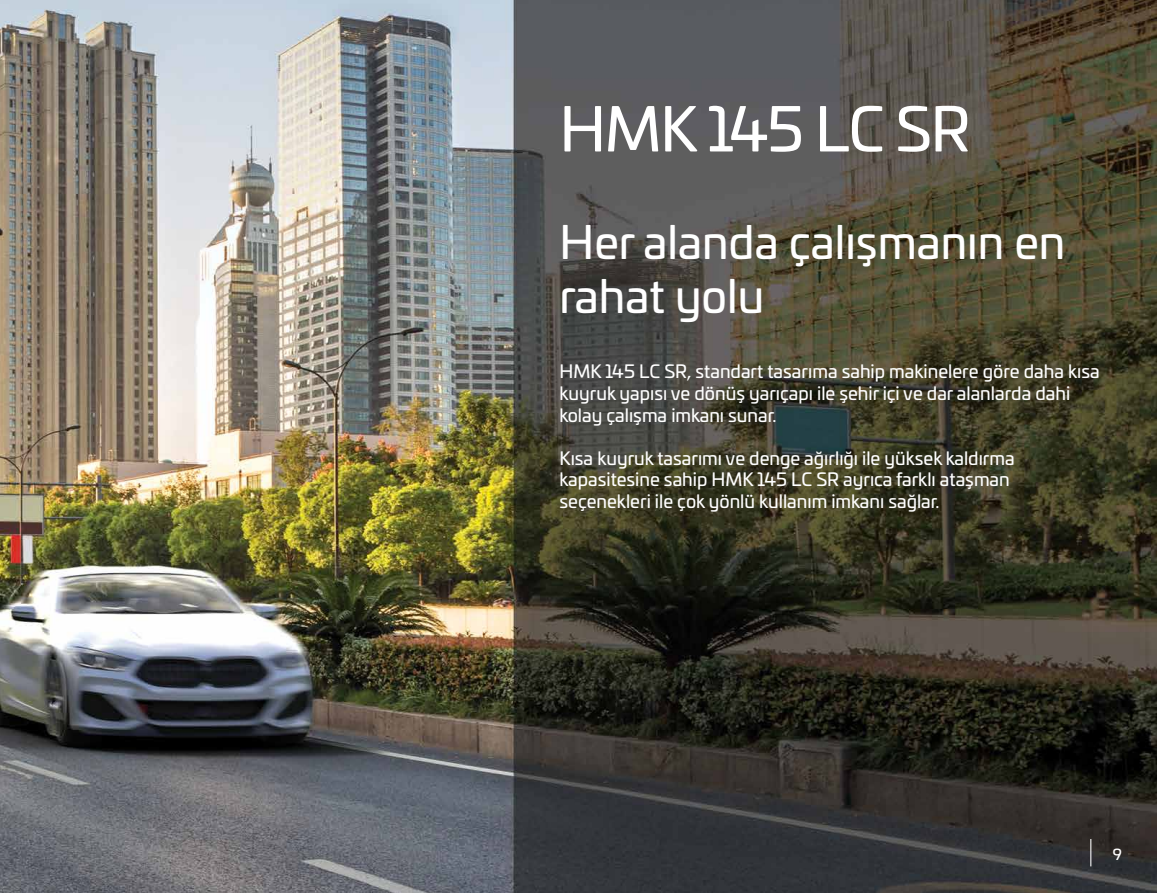
<style>
.page{position:relative;width:1157px;height:893px;background:#fff}
.page>*{position:absolute;margin:0;border:0;box-sizing:border-box;transform-origin:0 0}
.t1{font:60px "Univia Pro";letter-spacing:-.02em;color:#fff}
.t2{font:45px/54px "Univia Pro";color:#fff}
.t3{font:18px/21.6px "Univia Pro";color:#fff}
.t4{font:15px "Univia Pro";color:#fff}
</style>
<div class="page">
<img style="left:0;top:0;width:1157px;height:893px">
<svg style="left:1090px;top:839px;width:1px;height:27px"></svg>
<h1 class="t1" style="left:559px;top:84px;width:412px">HMK 145 LC SR</h1>
<h2 class="t2" style="left:559px;top:213px;width:507px">Her alanda çalışmanın en rahat yolu</h2>
<p class="t3" style="left:559px;top:360px;width:541px">HMK 145 LC SR, standart tasarıma sahip makinelere göre daha kısa kuyruk yapısı ve dönüş yarıçapı ile şehir içi ve dar alanlarda dahi kolay çalışma imkanı sunar.</p>
<p class="t3" style="left:559px;top:446px;width:457px">Kısa kuyruk tasarımı ve denge ağırlığı ile yüksek kaldırma kapasitesine sahip HMK 145 LC SR ayrıca farklı ataşman seçenekleri ile çok yönlü kullanım imkanı sağlar.</p>
<p class="t4" style="left:1112px;top:843px;width:11px">9</p>
</div>
